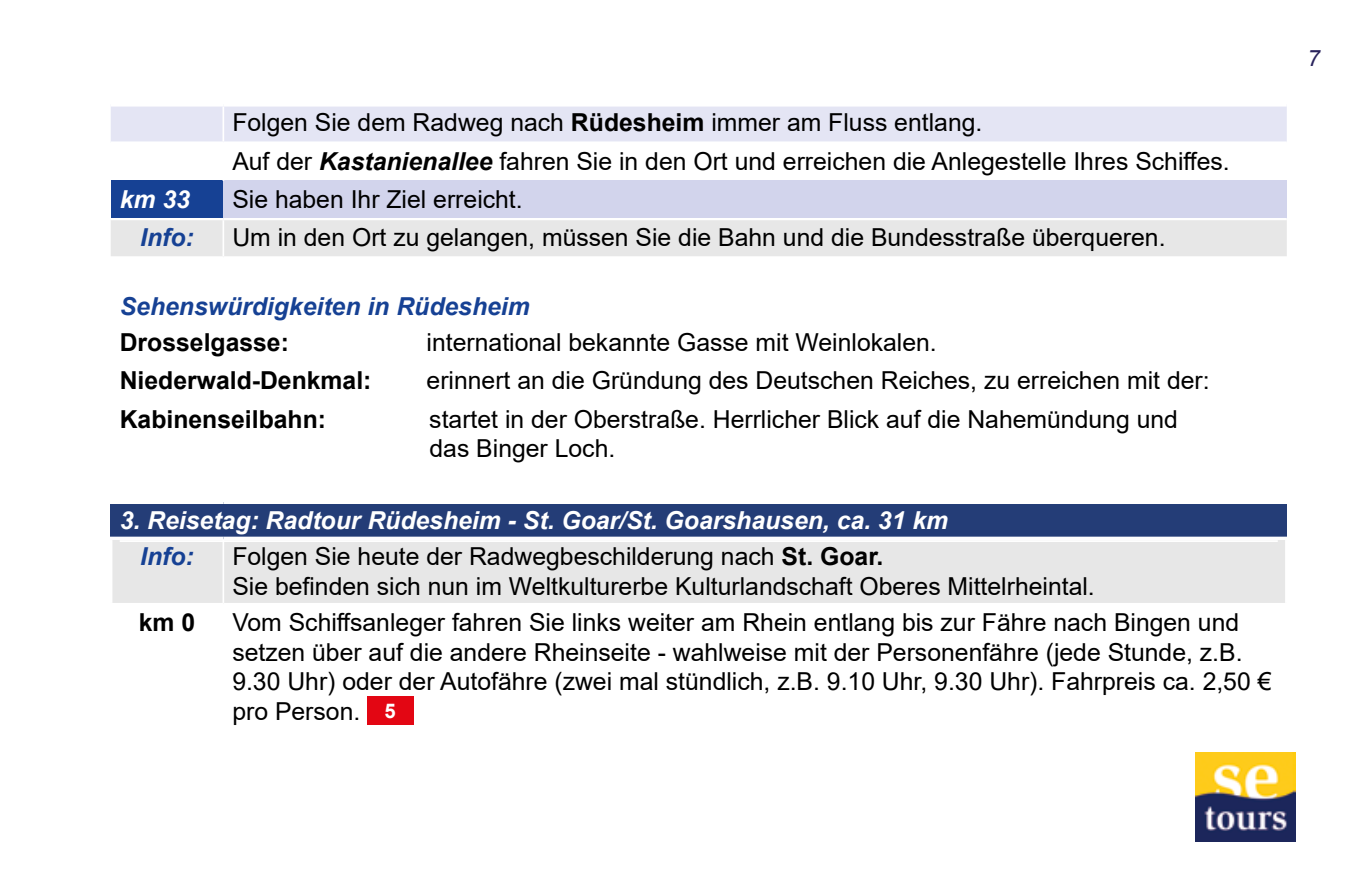
<style>
.page{position:relative;width:1372px;height:893px;background:#fff}
.page>*{position:absolute;margin:0;border:0;box-sizing:border-box;transform-origin:0 0}
.t1{font:24.75px/29.7px "Arial";color:#000}
.t2{font:italic 700 24.75px "Arial";color:#fff}
.t3{font:700 24.75px "Arial";color:#000}
.t4{font:italic 700 24.75px "Arial";color:#164194}
.t5{font:italic 22.5px "Arial";color:#29235c}
.s1{font-weight:700}
.s2{font-weight:700;font-style:italic}
.s3{font-weight:700;font-size:20.25px;color:#fff}
</style>
<div class="page">
<img style="left:1195px;top:753px;width:100px;height:89px">
<div style="left:111px;top:107px;width:1175px;height:34px;background:#e4e5f4"></div>
<div style="left:111px;top:181px;width:112px;height:38px;background:#164194"></div>
<div style="left:223px;top:181px;width:1063px;height:38px;background:#d2d4ec"></div>
<svg style="left:111px;top:220px;width:1175px;height:383px"></svg>
<div style="left:111px;top:502px;width:1175px;height:36px;background:#243d77"></div>
<hr style="left:110px;top:256px;width:113px;height:2px;background:#fff">
<hr style="left:110px;top:258px;width:2px;height:64px;background:#fff">
<hr style="left:223px;top:256px;width:1064px;height:2px;background:#fff">
<hr style="left:1285px;top:258px;width:2px;height:64px;background:#fff">
<hr style="left:109px;top:322px;width:114px;height:4px;background:#fff">
<hr style="left:109px;top:326px;width:3px;height:35px;background:#fff">
<hr style="left:223px;top:322px;width:1065px;height:4px;background:#fff">
<hr style="left:1284px;top:326px;width:4px;height:35px;background:#fff">
<hr style="left:109px;top:361px;width:114px;height:3px;background:#fff">
<hr style="left:109px;top:364px;width:3px;height:35px;background:#fff">
<hr style="left:223px;top:361px;width:1065px;height:3px;background:#fff">
<hr style="left:1284px;top:364px;width:4px;height:35px;background:#fff">
<hr style="left:109px;top:399px;width:114px;height:3px;background:#fff">
<hr style="left:109px;top:402px;width:3px;height:63px;background:#fff">
<hr style="left:223px;top:399px;width:1065px;height:3px;background:#fff">
<hr style="left:1284px;top:402px;width:4px;height:63px;background:#fff">
<hr style="left:109px;top:465px;width:114px;height:3px;background:#fff">
<hr style="left:109px;top:468px;width:3px;height:33px;background:#fff">
<hr style="left:223px;top:465px;width:1065px;height:3px;background:#fff">
<hr style="left:1284px;top:468px;width:4px;height:33px;background:#fff">
<hr style="left:109px;top:501px;width:114px;height:3px;background:#fff">
<hr style="left:223px;top:501px;width:1065px;height:3px;background:#fff">
<hr style="left:222px;top:107px;width:2px;height:34px;background:#fff">
<hr style="left:222px;top:220px;width:2px;height:36px;background:#fff">
<hr style="left:222px;top:540px;width:2px;height:63px;background:#fff">
<hr style="left:111px;top:218px;width:112px;height:2px;background:#fff">
<hr style="left:223px;top:218px;width:1063px;height:2px;background:#fff">
<hr style="left:109px;top:537px;width:114px;height:3px;background:#fff">
<hr style="left:223px;top:537px;width:1065px;height:3px;background:#fff">
<hr style="left:109px;top:540px;width:3px;height:63px;background:#fff">
<svg style="left:1284px;top:540px;width:2px;height:63px"></svg>
<hr style="left:120px;top:540px;width:1157px;height:2px;background:#fff">
<div style="left:367px;top:696px;width:46px;height:29px;background:#e30613"></div>
<p class="t1" style="left:232px;top:103px;width:998px;line-height:38.2px">Folgen Sie dem Radweg nach <span class="s1">Rüdesheim</span> immer am Fluss entlang.<br>Auf der <span class="s2">Kastanienallee</span> fahren Sie in den Ort und erreichen die Anlegestelle Ihres Schiffes.</p>
<p class="t2" style="left:120px;top:183px;width:72px">km 33</p>
<p class="t1" style="left:232px;top:184px;width:292px">Sie haben Ihr Ziel erreicht.</p>
<p class="t4" style="left:140px;top:221px;width:55px">Info:</p>
<p class="t1" style="left:232px;top:222px;width:934px">Um in den Ort zu gelangen, müssen Sie die Bahn und die Bundesstraße überqueren.</p>
<p class="t4" style="left:120px;top:290px;width:411px">Sehenswürdigkeiten in Rüdesheim</p>
<p class="t3" style="left:120px;top:325px;width:171px">Drosselgasse:</p>
<p class="t1" style="left:426px;top:327px;width:511px">international bekannte Gasse mit Weinlokalen.</p>
<p class="t3" style="left:120px;top:363px;width:253px">Niederwald-Denkmal:</p>
<p class="t1" style="left:426px;top:366px;width:784px">erinnert an die Gründung des Deutschen Reiches, zu erreichen mit der:</p>
<p class="t3" style="left:120px;top:401px;width:208px">Kabinenseilbahn:</p>
<p class="t1" style="left:429px;top:404px;width:750px">startet in der Oberstraße. Herrlicher Blick auf die Nahemündung und das Binger Loch.</p>
<p class="t2" style="left:120px;top:504px;width:830px">3. Reisetag: Radtour Rüdesheim - St. Goar/St. Goarshausen, ca. 31 km</p>
<p class="t4" style="left:140px;top:540px;width:55px">Info:</p>
<p class="t1" style="left:232px;top:542px;width:864px">Folgen Sie heute der Radwegbeschilderung nach <span class="s1">St. Goar.<br></span>Sie befinden sich nun im Weltkulturerbe Kulturlandschaft Oberes Mittelrheintal.</p>
<p class="t3" style="left:139px;top:605px;width:58px">km 0</p>
<p class="t1" style="left:232px;top:607px;width:1040px">Vom Schiffsanleger fahren Sie links weiter am Rhein entlang bis zur Fähre nach Bingen und setzen über auf die andere Rheinseite - wahlweise mit der Personenfähre (jede Stunde, z.B.<br>9.30 Uhr) oder der Autofähre (zwei mal stündlich, z.B. 9.10 Uhr, 9.30 Uhr). Fahrpreis ca. 2,50 € pro Person. <span class="s3">5</span></p>
<p class="t5" style="left:1307px;top:43px;width:14px">7</p>
</div>
